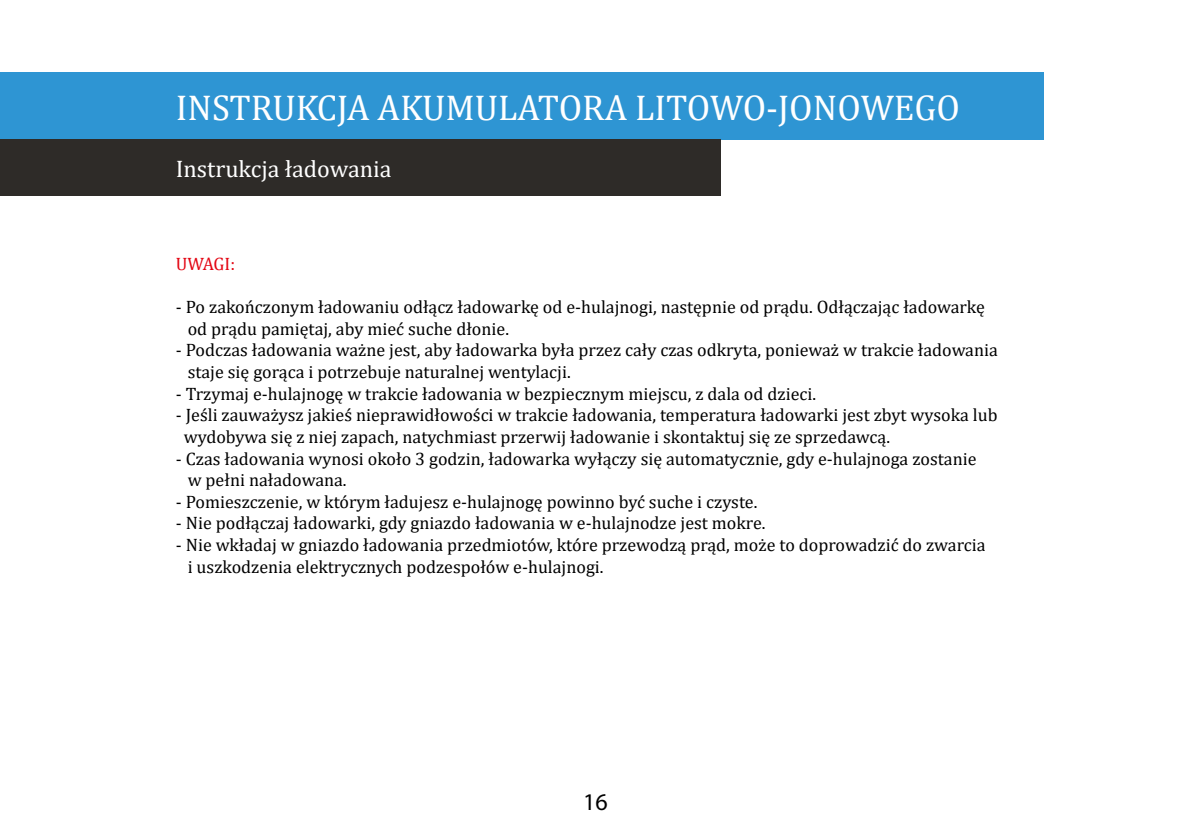
<style>
.page{position:relative;width:1191px;height:840px;background:#fff}
.page>*{position:absolute;margin:0;border:0;box-sizing:border-box;transform-origin:0 0}
.t1{font:36px "Cambria";color:#fff}
.t2{font:24px "Cambria";color:#fff}
.t3{font:24px "Myriad Pro";color:#000}
.t4{font:18px/21.6px "Cambria";color:#000}
.t5{font:18px "Cambria";letter-spacing:-.01em;color:#e30613}
</style>
<div class="page">
<div style="left:0;top:72px;width:1043px;height:67px;background:#2e95d3"></div>
<div style="left:0;top:139px;width:720px;height:56px;background:#2e2b28"></div>
<h1 class="t1" style="left:176px;top:86px;width:785px">INSTRUKCJA AKUMULATORA LITOWO-JONOWEGO</h1>
<h2 class="t2" style="left:176px;top:154px;width:217px">Instrukcja ładowania</h2>
<p class="t5" style="left:176px;top:253px;width:61px">UWAGI:</p>
<p class="t4" style="left:188px;top:296px;width:798px;text-indent:-12px">- Po zakończonym ładowaniu odłącz ładowarkę od e-hulajnogi, następnie od prądu. Odłączając ładowarkę od prądu pamiętaj, aby mieć suche dłonie.</p>
<p class="t4" style="left:188px;top:339px;width:811px;text-indent:-12px">- Podczas ładowania ważne jest, aby ładowarka była przez cały czas odkryta, ponieważ w trakcie ładowania staje się gorąca i potrzebuje naturalnej wentylacji.</p>
<p class="t4" style="left:176px;top:382px;width:642px">- Trzymaj e-hulajnogę w trakcie ładowania w bezpiecznym miejscu, z dala od dzieci.</p>
<p class="t4" style="left:184px;top:404px;width:815px;text-indent:-8px">- Jeśli zauważysz jakieś nieprawidłowości w trakcie ładowania, temperatura ładowarki jest zbyt wysoka lub wydobywa się z niej zapach, natychmiast przerwij ładowanie i skontaktuj się ze sprzedawcą.</p>
<p class="t4" style="left:188px;top:447px;width:790px;text-indent:-12px">- Czas ładowania wynosi około 3 godzin, ładowarka wyłączy się automatycznie, gdy e-hulajnoga zostanie w pełni naładowana.</p>
<p class="t4" style="left:176px;top:490px;width:583px">- Pomieszczenie, w którym ładujesz e-hulajnogę powinno być suche i czyste.</p>
<p class="t4" style="left:176px;top:512px;width:591px">- Nie podłączaj ładowarki, gdy gniazdo ładowania w e-hulajnodze jest mokre.</p>
<p class="t4" style="left:188px;top:533px;width:799px;text-indent:-12px">- Nie wkładaj w gniazdo ładowania przedmiotów, które przewodzą prąd, może to doprowadzić do zwarcia i uszkodzenia elektrycznych podzespołów e-hulajnogi.</p>
<h2 class="t3" style="left:583px;top:786px;width:26px">16</h2>
</div>
